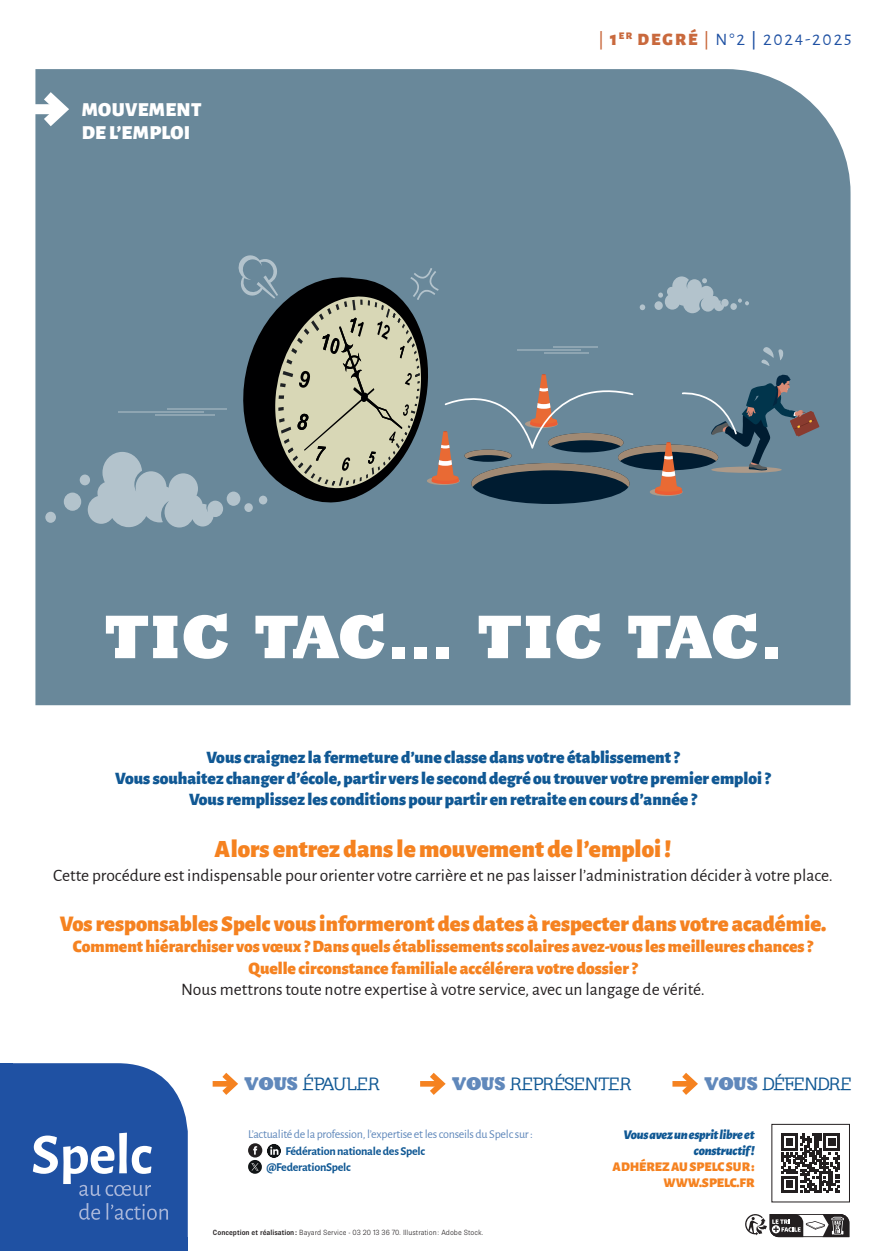
<style>
.page{position:relative;width:886px;height:1251px;background:#fff}
.page>*{position:absolute;margin:0;border:0;box-sizing:border-box;transform-origin:0 0}
.t1{font:62.5px "Klein Slabserif Blax X";letter-spacing:.005em;color:#fff}
.t2{font:900 25px "Alegreya Sans";color:#f58220}
.t3{font:900 22.5px "Alegreya Sans";color:#f58220}
.t4{font:900 20px/22.5px "Alegreya Sans";letter-spacing:.02em;color:#fff}
.t5{font:500 18.75px "Klein Slabserif";letter-spacing:-.025em;color:#105894}
.t6{font:500 18.75px "Klein Slabserif";color:#105894}
.t7{font:900 17.5px/21.2px "Alegreya Sans";color:#105894;text-align:center}
.t8{font:17.5px "Alegreya Sans";color:#231f20}
.t9{font:900 17.5px/21.2px "Alegreya Sans";color:#f58220;text-align:center}
.t10{font:17.5px "Alegreya Sans";letter-spacing:.1em;color:#1f51a3}
.t11{font:italic 900 13.38px/16px "Alegreya Sans";letter-spacing:-.02em;color:#105894;text-align:right}
.t12{font:900 13.38px/16px "Alegreya Sans";color:#f58220;text-align:right}
.t13{font:12.12px "Alegreya Sans";letter-spacing:-.02em;color:#6088bb}
.t14{font:700 12.12px/16.2px "Alegreya Sans";letter-spacing:-.02em;color:#105894}
.t15{font:300 7.5px "Brown Pro";color:#231f20}
.s1{font-weight:500;color:#c9693d}
.s2{font-weight:900;color:#c9693d}
.s3{font-weight:500}
.s4{font-family:"Klein Slabserif Blax X";font-weight:400;color:#6088bb}
.s5{font-weight:600}
</style>
<div class="page">
<div style="left:35px;top:69px;width:815px;height:636px;background:#69889a"></div>
<hr style="left:168px;top:408px;width:59px;height:1px;background:#fff">
<hr style="left:155px;top:415px;width:60px;height:1px;background:#fff">
<hr style="left:118px;top:411px;width:86px;height:1px;background:#fff">
<div style="left:227px;top:491px;width:13px;height:15px;background:#b3c3cc;border-radius:50%"></div>
<svg style="left:244px;top:503px;width:9px;height:9px"></svg>
<div style="left:80px;top:474px;width:10px;height:11px;background:#b3c3cc;border-radius:50%"></div>
<div style="left:64px;top:492px;width:17px;height:19px;background:#b3c3cc;border-radius:50%"></div>
<div style="left:45px;top:512px;width:11px;height:11px;background:#b3c3cc;border-radius:50%"></div>
<svg style="left:88px;top:452px;width:135px;height:75px;background:#95abb7"></svg>
<div style="left:232px;top:266px;width:203px;height:244px;background:#69889a"></div>
<svg style="left:239px;top:255px;width:580px;height:248px;background:#6e828a"></svg>
<svg style="left:35px;top:82px;width:41px;height:55px"></svg>
<div style="left:213px;top:1081px;width:21px;height:5px;background:#f58220"></div>
<svg style="left:216px;top:1072px;width:22px;height:23px"></svg>
<div style="left:420px;top:1081px;width:21px;height:5px;background:#f58220"></div>
<svg style="left:424px;top:1072px;width:22px;height:23px"></svg>
<div style="left:672px;top:1081px;width:22px;height:5px;background:#f58220"></div>
<svg style="left:676px;top:1073px;width:22px;height:22px"></svg>
<svg style="left:0;top:1063px;width:188px;height:188px;background:#3461ab"></svg>
<svg style="left:745px;top:1214px;width:105px;height:24px"></svg>
<svg style="left:248px;top:1143px;width:33px;height:31px"></svg>
<svg style="left:781px;top:1134px;width:59px;height:58px"></svg>
<div style="left:772px;top:1124px;width:78px;height:78px;border:1px solid #231f20"></div>
<p class="t4" style="left:82px;top:97px;width:121px">MOUVEMENT<br>DE L’EMPLOI</p>
<p class="t10" style="left:598px;top:27px;width:254px"><span class="s1">|</span> <span class="s2">1</span><sup>ER</sup> <span class="s2">DEGRÉ</span> <span class="s1">|</span> N°2 <span class="s3">|</span> 2024-2025</p>
<h1 class="t1" style="left:103px;top:598px;width:679px">TIC TAC... TIC TAC.</h1>
<p class="t7" style="left:115px;top:745px;width:657px">Vous craignez la fermeture d’une classe dans votre établissement ?<br>Vous souhaitez changer d’école, partir vers le second degré ou trouver votre premier emploi ?<br>Vous remplissez les conditions pour partir en retraite en cours d’année ?</p>
<h2 class="t2" style="left:215px;top:829px;width:458px">Alors entrez dans le mouvement de l’emploi !</h2>
<p class="t8" style="left:53px;top:863px;width:781px">Cette procédure est indispensable pour orienter votre carrière et ne pas laisser l’administration décider à votre place.</p>
<p class="t3" style="left:60px;top:906px;width:768px">Vos responsables Spelc vous informeront des dates à respecter dans votre académie.</p>
<p class="t9" style="left:73px;top:934px;width:742px">Comment hiérarchiser vos vœux ? Dans quels établissements scolaires avez-vous les meilleures chances ?<br>Quelle circonstance familiale accélérera votre dossier ?</p>
<p class="t8" style="left:181px;top:977px;width:525px">Nous mettrons toute notre expertise à votre service, avec un langage de vérité.</p>
<p class="t5" style="left:244px;top:1073px;width:136px"><span class="s4">VOUS</span> ÉPAULER</p>
<p class="t6" style="left:452px;top:1073px;width:181px"><span class="s4">VOUS</span> REPRÉSENTER</p>
<p class="t5" style="left:704px;top:1073px;width:149px"><span class="s4">VOUS</span> DÉFENDRE</p>
<p class="t13" style="left:248px;top:1126px;width:286px">L’actualité de la profession, l’expertise et les conseils du Spelc sur :</p>
<p class="t14" style="left:266px;top:1141px;width:160px;text-indent:19px">Fédération nationale des Spelc @FederationSpelc</p>
<p class="t15" style="left:213px;top:1228px;width:272px"><span class="s5">Conception et réalisation:</span> Bayard Service - 03 20 13 36 70. Illustration: Adobe Stock.</p>
<p class="t11" style="left:623px;top:1125px;width:133px">Vous avez un esprit libre et constructif !</p>
<p class="t12" style="left:613px;top:1157px;width:143px">ADHÉREZ AU SPELC SUR :<br>WWW.SPELC.FR</p>
</div>
